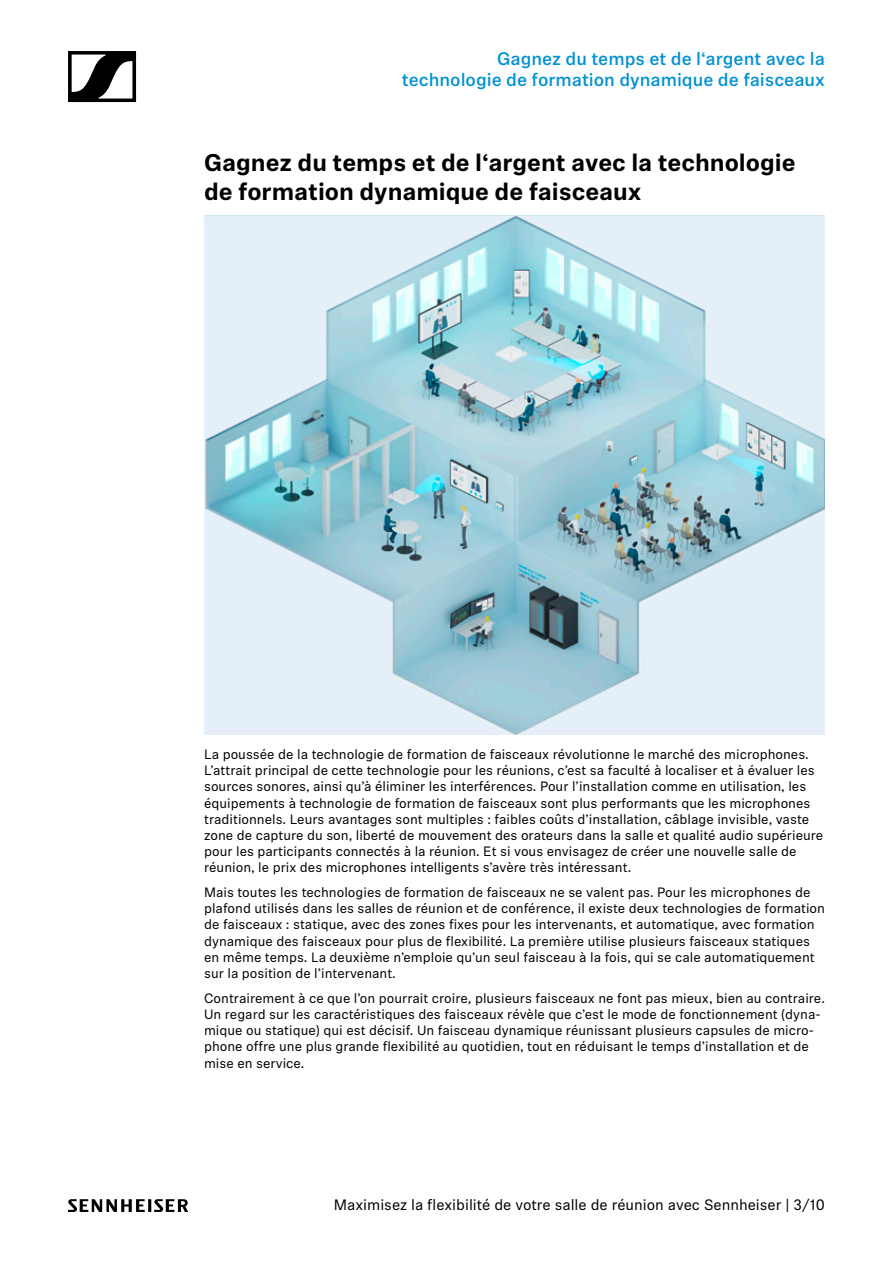
<style>
.page{position:relative;width:893px;height:1263px;background:#fff}
.page>*{position:absolute;margin:0;border:0;box-sizing:border-box;transform-origin:0 0}
.t1{font:700 24px/28.8px "Sennheiser Neue";color:#000}
.t2{font:500 18px/21.6px "Sennheiser Neue";color:#0091d4;text-align:right}
.t3{font:15px "Sennheiser Neue";color:#000}
.t4{font:13.5px/16.2px "Sennheiser Neue";color:#000}
</style>
<div class="page">
<svg style="left:68px;top:51px;width:68px;height:51px"></svg>
<svg style="left:68px;top:1199px;width:120px;height:13px"></svg>
<img style="left:204px;top:215px;width:621px;height:519px">
<h2 class="t2" style="left:402px;top:47px;width:424px">Gagnez du temps et de l‘argent avec la technologie de formation dynamique de faisceaux</h2>
<h1 class="t1" style="left:204px;top:147px;width:593px">Gagnez du temps et de l‘argent avec la technologie de formation dynamique de faisceaux</h1>
<p class="t4" style="left:204px;top:745px;width:621px">La poussée de la technologie de formation de faisceaux révolutionne le marché des microphones.<br>L’attrait principal de cette technologie pour les réunions, c’est sa faculté à localiser et à évaluer les sources sonores, ainsi qu’à éliminer les interférences. Pour l’installation comme en utilisation, les équipements à technologie de formation de faisceaux sont plus performants que les microphones traditionnels. Leurs avantages sont multiples : faibles coûts d’installation, câblage invisible, vaste zone de capture du son, liberté de mouvement des orateurs dans la salle et qualité audio supérieure pour les participants connectés à la réunion. Et si vous envisagez de créer une nouvelle salle de réunion, le prix des microphones intelligents s’avère très intéressant.</p>
<p class="t4" style="left:204px;top:883px;width:622px">Mais toutes les technologies de formation de faisceaux ne se valent pas. Pour les microphones de plafond utilisés dans les salles de réunion et de conférence, il existe deux technologies de formation de faisceaux : statique, avec des zones fixes pour les intervenants, et automatique, avec formation dynamique des faisceaux pour plus de flexibilité. La première utilise plusieurs faisceaux statiques en même temps. La deuxième n’emploie qu’un seul faisceau à la fois, qui se cale automatiquement sur la position de l’intervenant.</p>
<p class="t4" style="left:204px;top:989px;width:622px">Contrairement à ce que l’on pourrait croire, plusieurs faisceaux ne font pas mieux, bien au contraire.<br>Un regard sur les caractéristiques des faisceaux révèle que c’est le mode de fonctionnement (dyna&shy;mique ou statique) qui est décisif. Un faisceau dynamique réunissant plusieurs capsules de micro&shy;phone offre une plus grande flexibilité au quotidien, tout en réduisant le temps d’installation et de mise en service.</p>
<p class="t3" style="left:334px;top:1195px;width:493px">Maximisez la flexibilité de votre salle de réunion avec Sennheiser | 3/10</p>
</div>
